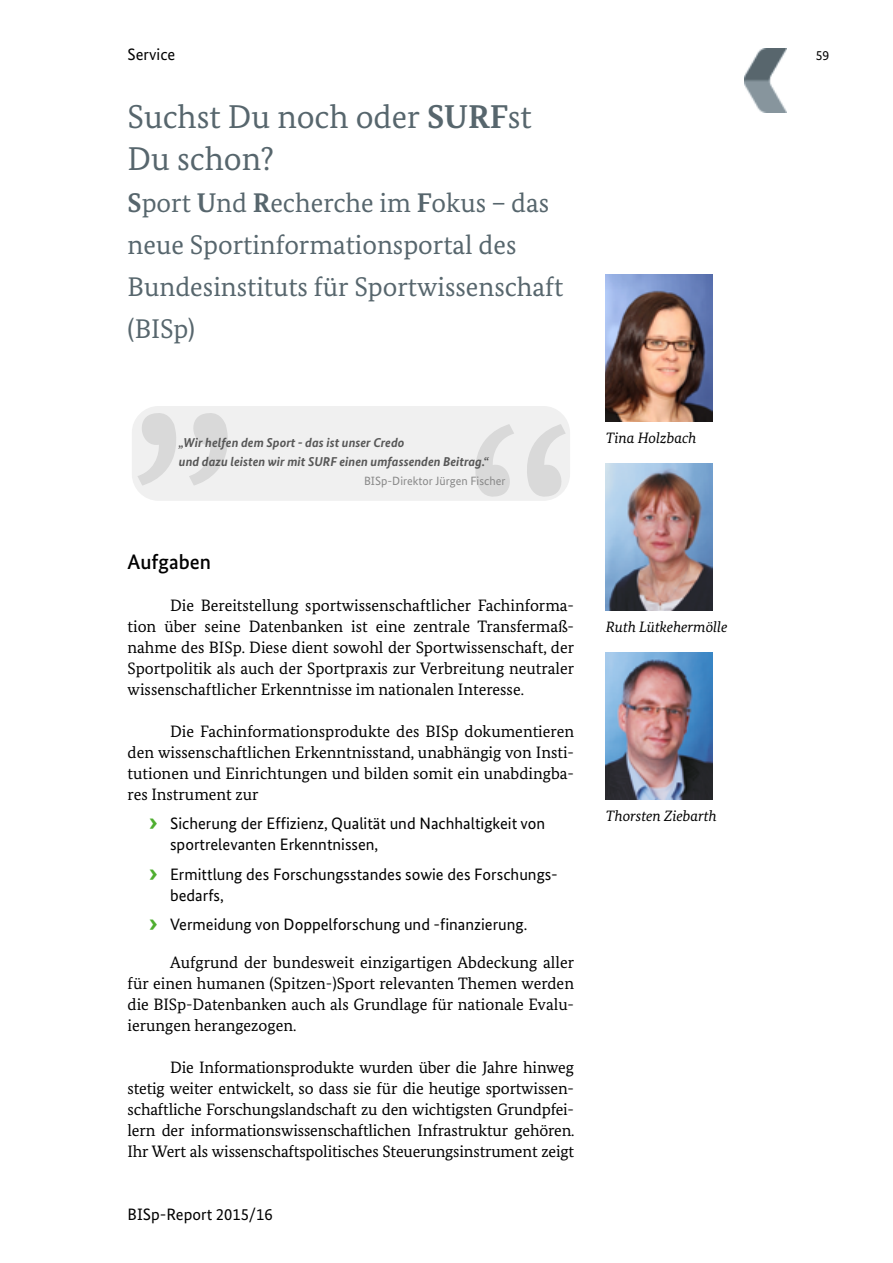
<style>
.page{position:relative;width:893px;height:1263px;background:#fff}
.page>*{position:absolute;margin:0;border:0;box-sizing:border-box;transform-origin:0 0}
.Überschrift_1_0{font:33px/42px "Bundes Serif";color:#57666d}
.Überschrift_1_0-2{font:27px/42px "Bundes Serif";color:#57666d}
.Überschrift_1_1_1{font:500 21px "Bundes Sans";color:#000}
.Fließtext__mit_Einzu{font:16.5px/21px "Bundes Serif";color:#000;text-align:justify}
.t1{font:16.5px/21px "Bundes Sans";color:#000}
.Autor{font:italic 15px "Bundes Serif";color:#000}
.t2{font:13.5px "Bundes Sans";color:#000}
.t3{font:italic 700 12.9px/18.9px "Bundes Sans";color:#575757}
.t4{font:12px "Bundes Sans";color:#888}
.s1{font-weight:700}
.s2{font-weight:700;font-size:25.5px;color:#4fae30}
</style>
<div class="page">
<img style="left:745px;top:49px;width:42px;height:64px">
<img style="left:606px;top:464px;width:106px;height:147px">
<img style="left:606px;top:275px;width:106px;height:147px">
<img style="left:606px;top:653px;width:106px;height:147px">
<div style="left:132px;top:406px;width:438px;height:95px;background:#f0f0f0;border-radius:27px"></div>
<svg style="left:138px;top:413px;width:38px;height:72px"></svg>
<svg style="left:189px;top:413px;width:39px;height:72px"></svg>
<svg style="left:527px;top:424px;width:39px;height:73px"></svg>
<svg style="left:475px;top:424px;width:39px;height:73px"></svg>
<p class="t1" style="left:128px;top:43px;width:49px">Service</p>
<p class="t2" style="left:816px;top:47px;width:15px">59</p>
<p class="Überschrift_1_0" style="left:128px;top:95px;width:406px">Suchst Du noch oder <span class="s1">SURF</span>st<br>Du schon?</p>
<p class="Überschrift_1_0-2" style="left:128px;top:181px;width:437px"><span class="s1">S</span>port <span class="s1">U</span>nd <span class="s1">R</span>echerche im <span class="s1">F</span>okus – das neue Sportinformationsportal des<br>Bundesinstituts für Sportwissenschaft (BISp)</p>
<p class="t3" style="left:179px;top:433px;width:311px">„Wir helfen dem Sport - das ist unser Credo<br>und dazu leisten wir mit SURF einen umfassenden Beitrag.“</p>
<p class="t4" style="left:364px;top:474px;width:143px">BISp-Direktor Jürgen Fischer</p>
<p class="Überschrift_1_1_1" style="left:128px;top:549px;width:85px">Aufgaben</p>
<p class="Fließtext__mit_Einzu" style="left:128px;top:594px;width:448px;text-indent:43px">Die Bereitstellung sportwissenschaftlicher Fachinforma&shy;tion über seine Datenbanken ist eine zentrale Transfermaß&shy;nahme des BISp. Diese dient sowohl der Sportwissenschaft, der Sportpolitik als auch der Sportpraxis zur Verbreitung neutraler wissenschaftlicher Erkenntnisse im nationalen Interesse.</p>
<p class="Fließtext__mit_Einzu" style="left:128px;top:720px;width:448px;text-indent:43px">Die Fachinformationsprodukte des BISp dokumentieren den wissenschaftlichen Erkenntnisstand, unabhängig von Insti&shy;tutionen und Einrichtungen und bilden somit ein unabdingba&shy;res Instrument zur</p>
<p class="t1" style="left:170px;top:813px;width:377px;text-indent:-21px"><span class="s2">›</span> Sicherung der Effizienz, Qualität und Nachhaltigkeit von sportrelevanten Erkenntnissen,</p>
<p class="t1" style="left:170px;top:863px;width:389px;text-indent:-21px"><span class="s2">›</span> Ermittlung des Forschungsstandes sowie des Forschungs&shy;bedarfs,</p>
<p class="t1" style="left:149px;top:914px;width:378px"><span class="s2">›</span> Vermeidung von Doppelforschung und -finanzierung.</p>
<p class="Fließtext__mit_Einzu" style="left:128px;top:951px;width:448px;text-indent:43px">Aufgrund der bundesweit einzigartigen Abdeckung aller für einen humanen (Spitzen-)Sport relevanten Themen werden die BISp-Datenbanken auch als Grundlage für nationale Evalu&shy;ierungen herangezogen.</p>
<p class="Fließtext__mit_Einzu" style="left:128px;top:1056px;width:448px;text-indent:43px">Die Informationsprodukte wurden über die Jahre hinweg stetig weiter entwickelt, so dass sie für die heutige sportwissen&shy;schaftliche Forschungslandschaft zu den wichtigsten Grundpfei&shy;lern der informationswissenschaftlichen Infrastruktur gehören.<br>Ihr Wert als wissenschaftspolitisches Steuerungsinstrument zeigt</p>
<p class="t1" style="left:128px;top:1203px;width:147px">BISp-Report 2015/16</p>
<p class="Autor" style="left:606px;top:428px;width:92px">Tina Holzbach</p>
<p class="Autor" style="left:606px;top:617px;width:123px">Ruth Lütkehermölle</p>
<p class="Autor" style="left:606px;top:806px;width:112px">Thorsten Ziebarth</p>
</div>
